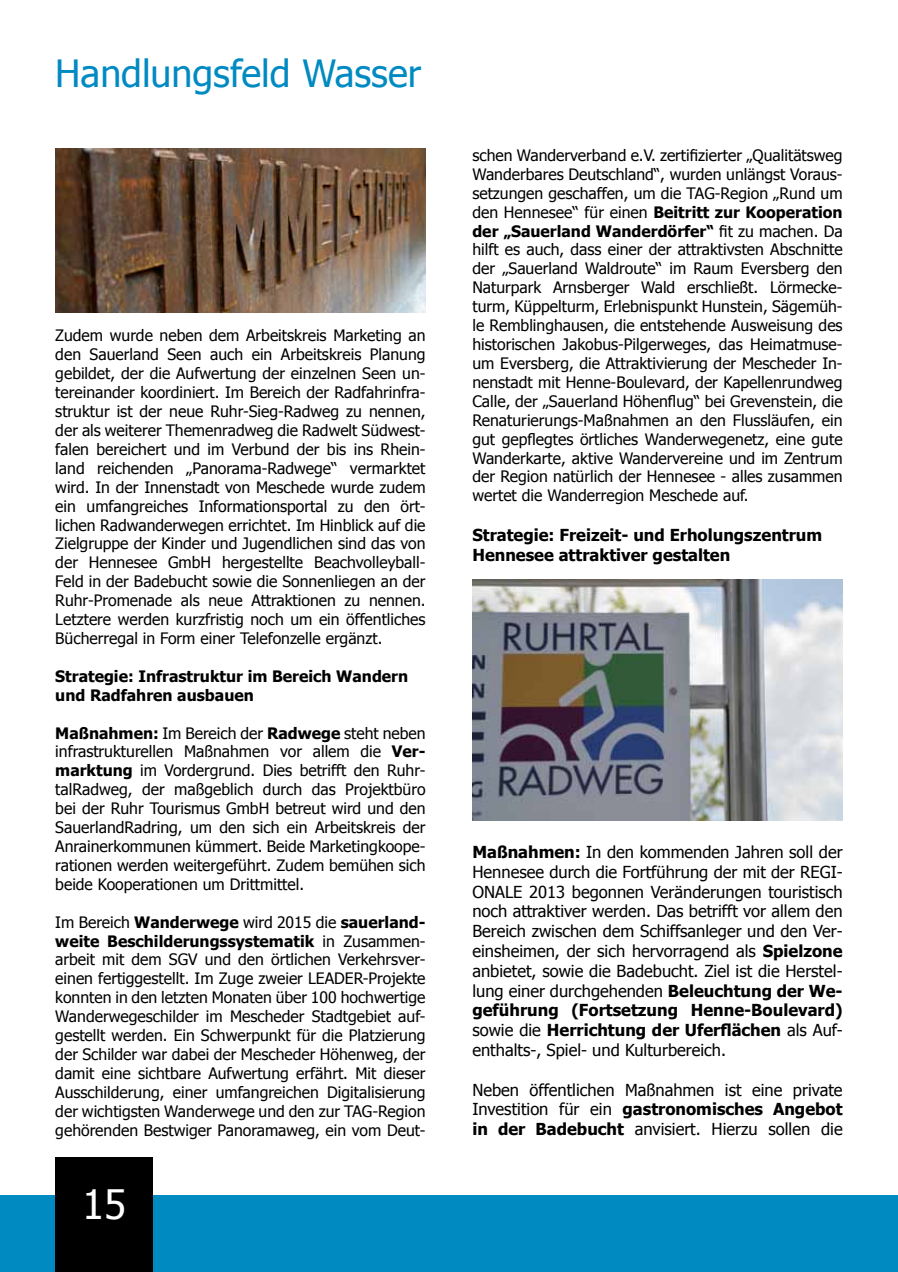
<style>
.page{position:relative;width:898px;height:1272px;background:#fff}
.page>*{position:absolute;margin:0;border:0;box-sizing:border-box;transform-origin:0 0}
.t1{font:40.5px "Tahoma";color:#fff}
.t2{font:37.5px "Tahoma";color:#008ac2}
.t3{font:16.5px/19.8px "Tahoma";color:#000;text-align:justify}
.t4{font:700 16.5px/19.8px "Tahoma";color:#000}
.t5{font:15.75px/18.9px "Tahoma";color:#000;text-align:justify}
.t6{font:700 15.75px/18.9px "Tahoma";color:#000}
.s1{font-weight:700}
</style>
<div class="page">
<div style="left:0;top:1195px;width:897px;height:76px;background:#008ac2"></div>
<div style="left:55px;top:1157px;width:98px;height:114px;background:#000"></div>
<img style="left:472px;top:579px;width:370px;height:241px">
<img style="left:55px;top:149px;width:370px;height:163px">
<h2 class="t2" style="left:55px;top:48px;width:367px">Handlungsfeld Wasser</h2>
<p class="t5" style="left:55px;top:325px;width:371px">Zudem wurde neben dem Arbeitskreis Marketing an den Sauerland Seen auch ein Arbeitskreis Planung gebildet, der die Aufwertung der einzelnen Seen un&shy;tereinander koordiniert. Im Bereich der Radfahrinfra&shy;struktur ist der neue Ruhr-Sieg-Radweg zu nennen, der als weiterer Themenradweg die Radwelt Südwest&shy;falen bereichert und im Verbund der bis ins Rhein&shy;land reichenden „Panorama-Radwege“ vermarktet wird. In der Innenstadt von Meschede wurde zudem ein umfangreiches Informationsportal zu den ört&shy;lichen Radwanderwegen errichtet. Im Hinblick auf die Zielgruppe der Kinder und Jugendlichen sind das von der Hennesee GmbH hergestellte Beachvolleyball-Feld in der Badebucht sowie die Sonnenliegen an der Ruhr-Promenade als neue Attraktionen zu nennen.<br>Letztere werden kurzfristig noch um ein öffentliches Bücherregal in Form einer Telefonzelle ergänzt.</p>
<p class="t6" style="left:55px;top:665px;width:354px">Strategie: Infrastruktur im Bereich Wandern und Radfahren ausbauen</p>
<p class="t5" style="left:55px;top:722px;width:371px"><span class="s1">Maßnahmen:</span> Im Bereich der <span class="s1">Radwege</span> steht neben infrastrukturellen Maßnahmen vor allem die <span class="s1">Ver&shy;marktung</span> im Vordergrund. Dies betrifft den Ruhr&shy;talRadweg, der maßgeblich durch das Projektbüro bei der Ruhr Tourismus GmbH betreut wird und den SauerlandRadring, um den sich ein Arbeitskreis der Anrainerkommunen kümmert. Beide Marketingkoope&shy;rationen werden weitergeführt. Zudem bemühen sich beide Kooperationen um Drittmittel.</p>
<p class="t5" style="left:55px;top:911px;width:371px">Im Bereich <span class="s1">Wanderwege</span> wird 2015 die <span class="s1">sauerland&shy;weite Beschilderungssystematik</span> in Zusammen&shy;arbeit mit dem SGV und den örtlichen Verkehrsver&shy;einen fertiggestellt. Im Zuge zweier LEADER-Projekte konnten in den letzten Monaten über 100 hochwertige Wanderwegeschilder im Mescheder Stadtgebiet auf&shy;gestellt werden. Ein Schwerpunkt für die Platzierung der Schilder war dabei der Mescheder Höhenweg, der damit eine sichtbare Aufwertung erfährt. Mit dieser Ausschilderung, einer umfangreichen Digitalisierung der wichtigsten Wanderwege und den zur TAG-Region gehörenden Bestwiger Panoramaweg, ein vom Deut-</p>
<h1 class="t1" style="left:82px;top:1176px;width:46px">15</h1>
<p class="t5" style="left:472px;top:145px;width:371px">schen Wanderverband e.V. zertifizierter „Qualitätsweg Wanderbares Deutschland“, wurden unlängst Voraus&shy;setzungen geschaffen, um die TAG-Region „Rund um den Hennesee“ für einen <span class="s1">Beitritt zur Kooperation der „Sauerland Wanderdörfer“</span> fit zu machen. Da hilft es auch, dass einer der attraktivsten Abschnitte der „Sauerland Waldroute“ im Raum Eversberg den Naturpark Arnsberger Wald erschließt. Lörmecke&shy;turm, Küppelturm, Erlebnispunkt Hunstein, Sägemüh&shy;le Remblinghausen, die entstehende Ausweisung des historischen Jakobus-Pilgerweges, das Heimatmuse&shy;um Eversberg, die Attraktivierung der Mescheder In&shy;nenstadt mit Henne-Boulevard, der Kapellenrundweg Calle, der „Sauerland Höhenflug“ bei Grevenstein, die Renaturierungs-Maßnahmen an den Flussläufen, ein gut gepflegtes örtliches Wanderwegenetz, eine gute Wanderkarte, aktive Wandervereine und im Zentrum der Region natürlich der Hennesee - alles zusammen wertet die Wanderregion Meschede auf.</p>
<p class="t4" style="left:472px;top:524px;width:351px">Strategie: Freizeit- und Erholungszentrum<br>Hennesee attraktiver gestalten</p>
<p class="t3" style="left:472px;top:841px;width:371px"><span class="s1">Maßnahmen:</span> In den kommenden Jahren soll der Hennesee durch die Fortführung der mit der REGI-ONALE 2013 begonnen Veränderungen touristisch noch attraktiver werden. Das betrifft vor allem den Bereich zwischen dem Schiffsanleger und den Ver&shy;einsheimen, der sich hervorragend als <span class="s1">Spielzone </span>anbietet, sowie die Badebucht. Ziel ist die Herstel&shy;lung einer durchgehenden <span class="s1">Beleuchtung der We&shy;geführung (Fortsetzung Henne-Boulevard) </span>sowie die <span class="s1">Herrichtung der Uferflächen</span> als Auf&shy;enthalts-, Spiel- und Kulturbereich.</p>
<p class="t3" style="left:472px;top:1078px;width:371px">Neben öffentlichen Maßnahmen ist eine private Investition für ein <span class="s1">gastronomisches Angebot in der Badebucht</span> anvisiert. Hierzu sollen die</p>
</div>
